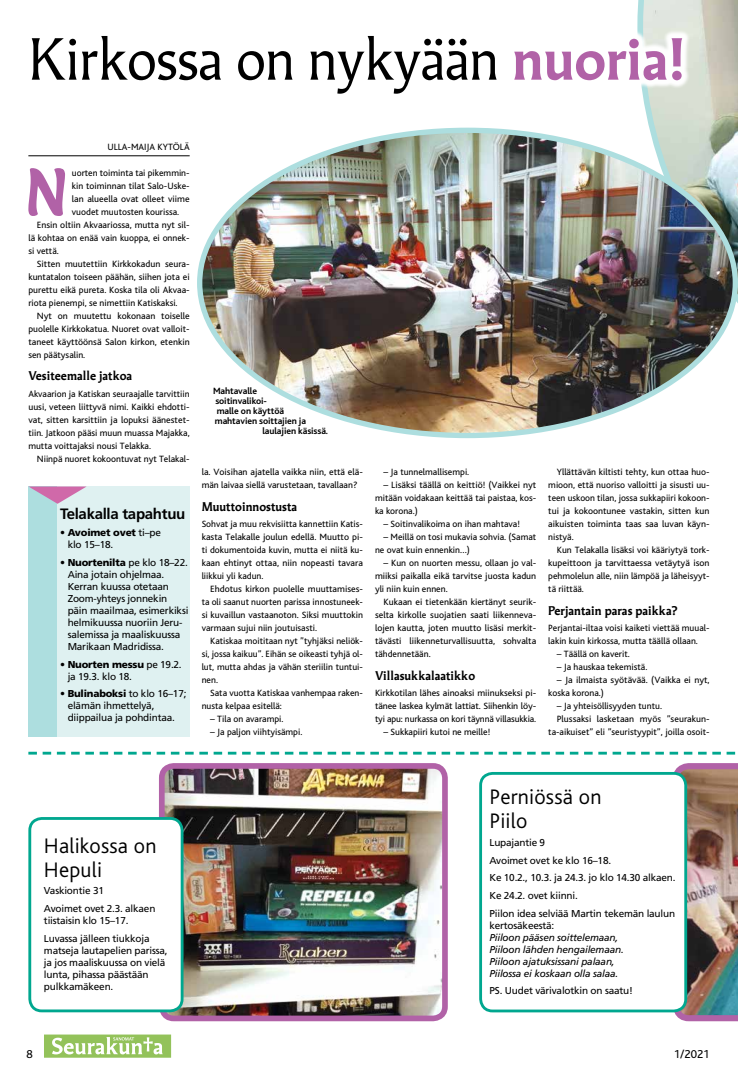
<style>
.page{position:relative;width:738px;height:1078px;background:#fff}
.page>*{position:absolute;margin:0;border:0;box-sizing:border-box;transform-origin:0 0}
.t1{font:78.8px "Bali Script";color:#b162a7}
.t2{font:56px "Martti";letter-spacing:-.01em;color:#000}
.t3{font:300 22px/24px "Bliss";letter-spacing:.01em;color:#000}
.t4{font:700 15px "Frutiger LT Std";letter-spacing:-.02em;color:#000}
.t5{font:700 12px "Martti";color:#000}
.t6{font:12px "Bliss";color:#000}
.t7{font:10px/12px "Frutiger LT Std";letter-spacing:-.02em;color:#000}
.t8{font:italic 10px/12px "Frutiger LT Std";letter-spacing:-.02em;color:#000}
.t9{font:9.5px/13px "Bliss";color:#000;text-align:justify}
.t10{font:700 9.5px "Bliss";letter-spacing:-.01em;color:#000}
.s1{font-weight:700;color:#b162a7}
.s2{font-weight:900}
</style>
<div class="page">
<svg style="left:44px;top:1034px;width:127px;height:23px"></svg>
<hr style="left:28px;top:155px;width:161px;height:1px;background:#000">
<svg style="left:637px;top:0;width:100px;height:309px;background:#ccd2c6"></svg>
<div style="left:23px;top:27px;width:667px;height:75px;background:#fff"></div>
<div style="left:28px;top:486px;width:29px;height:250px;background:#addedf"></div>
<div style="left:57px;top:486px;width:132px;height:250px;background:#dff1f1"></div>
<svg style="left:29px;top:486px;width:58px;height:17px"></svg>
<svg style="left:28px;top:751px;width:708px;height:3px"></svg>
<img style="left:163px;top:770px;width:280px;height:248px">
<div style="left:159px;top:763px;width:288px;height:257px;border:6px solid #b162a7;border-radius:12px"></div>
<img style="left:672px;top:763px;width:65px;height:257px">
<div style="left:30px;top:818px;width:152px;height:192px;background:#fff;border-radius:12px"></div>
<div style="left:28px;top:816px;width:155px;height:196px;border:3px solid #00a78f;border-radius:12px"></div>
<div style="left:480px;top:773px;width:205px;height:237px;background:#fff;border-radius:12px"></div>
<div style="left:479px;top:771px;width:207px;height:241px;border:3px solid #00a78f;border-radius:12px"></div>
<img style="left:199px;top:130px;width:535px;height:305px">
<h2 class="t2" style="left:28px;top:25px;width:657px">Kirkossa on nykyään <span class="s1">nuoria!</span></h2>
<p class="t9" style="left:107px;top:140px;width:84px">ULLA-MAIJA KYTÖLÄ</p>
<h1 class="t1" style="left:27px;top:153px;width:42px">N</h1>
<p class="t9" style="left:72px;top:166px;width:119px">uorten toiminta tai pikemmin-</p>
<p class="t9" style="left:72px;top:179px;width:119px">kin toiminnan tilat Salo-Uske-</p>
<p class="t9" style="left:72px;top:192px;width:119px">lan alueella ovat olleet viime</p>
<p class="t9" style="left:72px;top:205px;width:109px">vuodet muutosten kourissa.</p>
<p class="t9" style="left:37px;top:218px;width:154px">Ensin oltiin Akvaariossa, mutta nyt sil-</p>
<p class="t9" style="left:28px;top:231px;width:163px">lä kohtaa on enää vain kuoppa, ei onnek-</p>
<p class="t9" style="left:28px;top:244px;width:32px">si vettä.</p>
<p class="t9" style="left:37px;top:257px;width:154px">Sitten muutettiin Kirkkokadun seura-</p>
<p class="t9" style="left:28px;top:270px;width:163px">kuntatalon toiseen päähän, siihen jota ei</p>
<p class="t9" style="left:28px;top:283px;width:163px">purettu eikä pureta. Koska tila oli Akvaa-</p>
<p class="t9" style="left:28px;top:296px;width:151px">riota pienempi, se nimettiin Katiskaksi.</p>
<p class="t9" style="left:37px;top:309px;width:154px">Nyt on muutettu kokonaan toiselle</p>
<p class="t9" style="left:28px;top:322px;width:163px">puolelle Kirkkokatua. Nuoret ovat valloit-</p>
<p class="t9" style="left:28px;top:335px;width:163px">taneet käyttöönsä Salon kirkon, etenkin</p>
<p class="t9" style="left:28px;top:348px;width:58px">sen päätysalin.</p>
<p class="t5" style="left:28px;top:368px;width:105px">Vesiteemalle jatkoa</p>
<p class="t9" style="left:28px;top:387px;width:163px">Akvaarion ja Katiskan seuraajalle tarvittiin uusi, veteen liittyvä nimi. Kaikki ehdotti&shy;vat, sitten karsittiin ja lopuksi äänestet&shy;tiin. Jatkoon pääsi muun muassa Majakka, mutta voittajaksi nousi Telakka.</p>
<p class="t9" style="left:37px;top:452px;width:154px">Niinpä nuoret kokoontuvat nyt Telakal-</p>
<h3 class="t4" style="left:60px;top:504px;width:126px">Telakalla tapahtuu</h3>
<p class="t7" style="left:68px;top:526px;width:95px;text-indent:-7px">• <span class="s2">Avoimet ovet</span> ti–pe klo 15–18.</p>
<p class="t7" style="left:68px;top:556px;width:122px;text-indent:-7px">• <span class="s2">Nuortenilta</span> pe klo 18–22.<br>Aina jotain ohjelmaa.<br>Kerran kuussa otetaan<br>Zoom-yhteys jonnekin päin maailmaa, esimerkiksi helmikuussa nuoriin Jeru&shy;salemissa ja maaliskuussa<br>Marikaan Madridissa.</p>
<p class="t7" style="left:68px;top:658px;width:115px;text-indent:-7px">• <span class="s2">Nuorten messu</span> pe 19.2. ja 19.3. klo 18.</p>
<p class="t7" style="left:68px;top:687px;width:120px;text-indent:-7px">• <span class="s2">Bulinaboksi</span> to klo 16–17; elämän ihmettelyä, diippailua ja pohdintaa.</p>
<p class="t10" style="left:213px;top:385px;width:46px">Mahtavalle</p>
<p class="t10" style="left:215px;top:395px;width:53px">soitinvalikoi-</p>
<p class="t10" style="left:216px;top:405px;width:69px">malle on käyttöä</p>
<p class="t10" style="left:215px;top:415px;width:93px">mahtavien soittajien ja</p>
<p class="t10" style="left:262px;top:425px;width:67px">laulajien käsissä.</p>
<p class="t9" style="left:201px;top:465px;width:163px">la. Voisihan ajatella vaikka niin, että elä&shy;män laivaa siellä varustetaan, tavallaan?</p>
<p class="t5" style="left:201px;top:498px;width:97px">Muuttoinnostusta</p>
<p class="t9" style="left:201px;top:517px;width:163px">Sohvat ja muu rekvisiitta kannettiin Katis&shy;kasta Telakalle joulun edellä. Muutto pi&shy;ti dokumentoida kuvin, mutta ei niitä ku&shy;kaan ehtinyt ottaa, niin nopeasti tavara liikkui yli kadun.</p>
<p class="t9" style="left:201px;top:582px;width:163px;text-indent:9px">Ehdotus kirkon puolelle muuttamises&shy;ta oli saanut nuorten parissa innostuneek&shy;si kuvaillun vastaanoton. Siksi muuttokin varmaan sujui niin joutuisasti.</p>
<p class="t9" style="left:201px;top:634px;width:163px;text-indent:9px">Katiskaa moititaan nyt ”tyhjäksi neliök&shy;si, jossa kaikuu”. Eihän se oikeasti tyhjä ol&shy;lut, mutta ahdas ja vähän steriilin tuntui&shy;nen.</p>
<p class="t9" style="left:201px;top:686px;width:163px;text-indent:9px">Sata vuotta Katiskaa vanhempaa raken&shy;nusta kelpaa esitellä:</p>
<p class="t9" style="left:210px;top:712px;width:75px">– Tila on avarampi.</p>
<p class="t9" style="left:210px;top:725px;width:94px">– Ja paljon viihtyisämpi.</p>
<p class="t9" style="left:383px;top:465px;width:87px">– Ja tunnelmallisempi.</p>
<p class="t9" style="left:375px;top:478px;width:163px;text-indent:9px">– Lisäksi täällä on keittiö! (Vaikkei nyt mitään voidakaan keittää tai paistaa, kos&shy;ka korona.)</p>
<p class="t9" style="left:383px;top:517px;width:138px">– Soitinvalikoima on ihan mahtava!</p>
<p class="t9" style="left:375px;top:530px;width:163px;text-indent:9px">– Meillä on tosi mukavia sohvia. (Samat ne ovat kuin ennenkin…)</p>
<p class="t9" style="left:375px;top:556px;width:163px;text-indent:9px">– Kun on nuorten messu, ollaan jo val&shy;miiksi paikalla eikä tarvitse juosta kadun yli niin kuin ennen.</p>
<p class="t9" style="left:375px;top:595px;width:163px;text-indent:9px">Kukaan ei tietenkään kiertänyt seurik&shy;selta kirkolle suojatien saati liikenneva&shy;lojen kautta, joten muutto lisäsi merkit&shy;tävästi liikenneturvallisuutta, sohvalta tähdennetään.</p>
<p class="t5" style="left:375px;top:667px;width:102px">Villasukkalaatikko</p>
<p class="t9" style="left:375px;top:686px;width:163px">Kirkkotilan lähes ainoaksi miinukseksi pi&shy;tänee laskea kylmät lattiat. Siihenkin löy&shy;tyi apu: nurkassa on kori täynnä villasukkia.</p>
<p class="t9" style="left:383px;top:725px;width:108px">– Sukkapiiri kutoi ne meille!</p>
<p class="t9" style="left:548px;top:465px;width:163px;text-indent:9px">Yllättävän kiltisti tehty, kun ottaa huo&shy;mioon, että nuoriso valloitti ja sisusti uu&shy;teen uskoon tilan, jossa sukkapiiri kokoon&shy;tui ja kokoontunee vastakin, sitten kun aikuisten toiminta taas saa luvan käyn&shy;nistyä.</p>
<p class="t9" style="left:548px;top:543px;width:163px;text-indent:9px">Kun Telakalla lisäksi voi kääriytyä tork&shy;kupeittoon ja tarvittaessa vetäytyä ison pehmolelun alle, niin lämpöä ja läheisyyt&shy;tä riittää.</p>
<p class="t5" style="left:548px;top:602px;width:130px">Perjantain paras paikka?</p>
<p class="t9" style="left:548px;top:621px;width:163px">Perjantai-iltaa voisi kaiketi viettää muual&shy;lakin kuin kirkossa, mutta täällä ollaan.</p>
<p class="t9" style="left:556px;top:647px;width:74px">– Täällä on kaverit.</p>
<p class="t9" style="left:556px;top:660px;width:92px">– Ja hauskaa tekemistä.</p>
<p class="t9" style="left:548px;top:673px;width:163px;text-indent:9px">– Ja ilmaista syötävää. (Vaikka ei nyt, koska korona.)</p>
<p class="t9" style="left:556px;top:699px;width:107px">– Ja yhteisöllisyyden tuntu.</p>
<p class="t9" style="left:556px;top:712px;width:154px">Plussaksi lasketaan myös ”seurakun-</p>
<p class="t9" style="left:548px;top:725px;width:163px">ta-aikuiset” eli ”seuristyypit”, joilla osoit-</p>
<h3 class="t3" style="left:44px;top:833px;width:114px">Halikossa on<br>Hepuli</h3>
<p class="t7" style="left:44px;top:881px;width:113px;line-height:17.7px">Vaskiontie 31<br>Avoimet ovet 2.3. alkaen</p>
<p class="t7" style="left:44px;top:911px;width:107px;line-height:17.7px">tiistaisin klo 15–17.<br>Luvassa jälleen tiukkoja</p>
<p class="t7" style="left:44px;top:944px;width:125px">matseja lautapelien parissa, ja jos maaliskuussa on vielä lunta, pihassa päästään pulkkamäkeen.</p>
<h3 class="t3" style="left:489px;top:785px;width:113px">Perniössä on<br>Piilo</h3>
<p class="t7" style="left:489px;top:833px;width:187px;line-height:17.7px">Lupajantie 9<br>Avoimet ovet ke klo 16–18.<br>Ke 10.2., 10.3. ja 24.3. jo klo 14.30 alkaen.<br>Ke 24.2. ovet kiinni.<br>Piilon idea selviää Martin tekemän laulun</p>
<p class="t7" style="left:489px;top:918px;width:66px">kertosäkeestä:</p>
<p class="t8" style="left:489px;top:931px;width:136px">Piiloon pääsen soittelemaan,<br>Piiloon lähden hengailemaan.<br>Piiloon ajatuksissani palaan,<br>Piilossa ei koskaan olla salaa.</p>
<p class="t7" style="left:489px;top:984px;width:145px">PS. Uudet värivalotkin on saatu!</p>
<p class="t6" style="left:26px;top:1047px;width:8px">8</p>
<p class="t6" style="left:673px;top:1047px;width:37px">1/2021</p>
</div>
